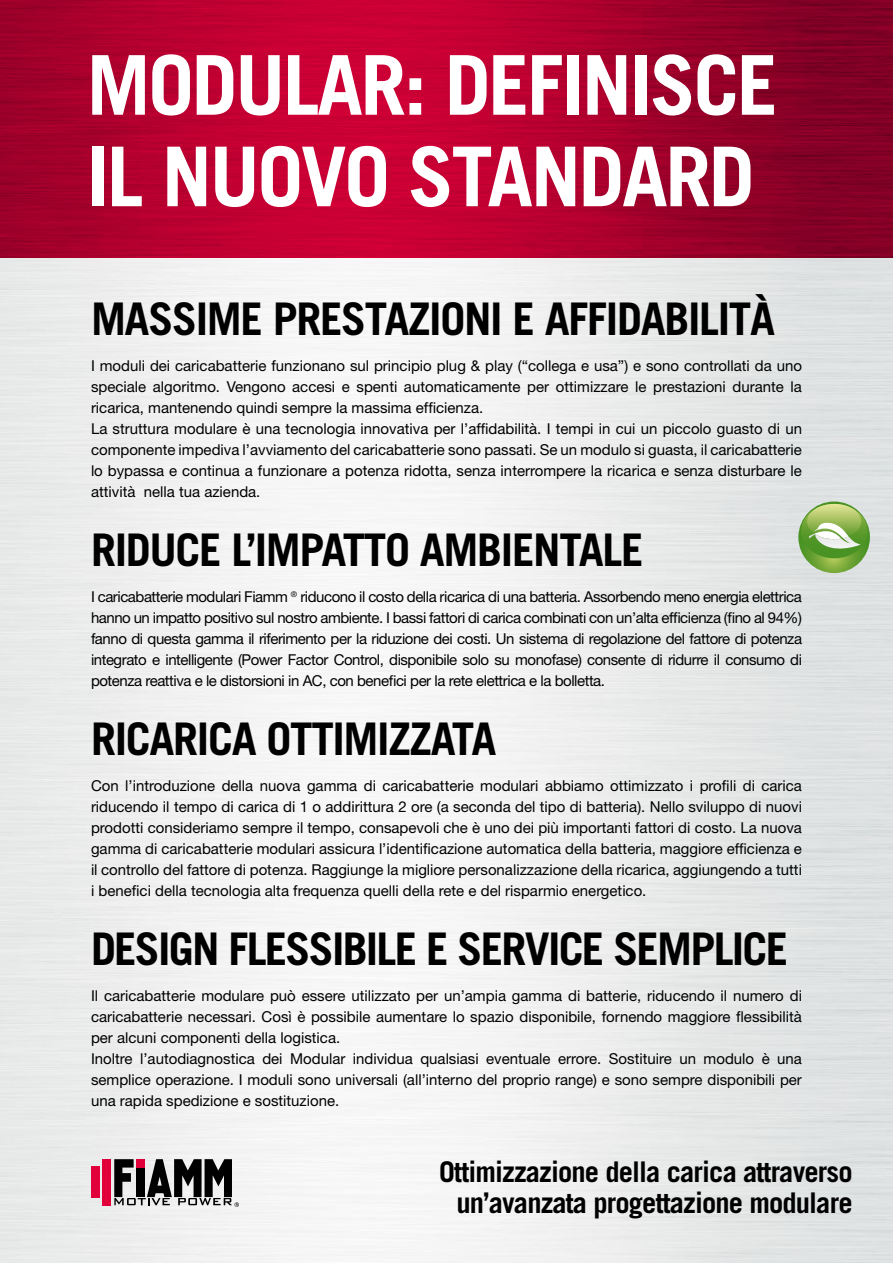
<style>
.page{position:relative;width:893px;height:1263px;background:#fff}
.page>*{position:absolute;margin:0;border:0;box-sizing:border-box;transform-origin:0 0}
.t1{font:700 82.5px/91.5px "Trade Gothic";letter-spacing:-.03em;color:#fff}
.t2{font:700 45px "Trade Gothic";letter-spacing:-.03em;color:#000}
.t3{font:700 28.5px/31.5px "Trade Gothic";letter-spacing:-.03em;color:#000;text-align:right}
.t4{font:15px/21px "Helvetica Neue";color:#000}
</style>
<div class="page">
<img style="left:0;top:258px;width:893px;height:1005px">
<svg style="left:798px;top:501px;width:72px;height:72px"></svg>
<svg style="left:801px;top:504px;width:66px;height:54px;background:#99bd71"></svg>
<div style="left:102px;top:1159px;width:9px;height:46px;background:#e2003b"></div>
<div style="left:91px;top:1166px;width:8px;height:32px;background:#e2003b"></div>
<svg style="left:114px;top:1159px;width:125px;height:48px"></svg>
<svg style="left:0;top:0;width:893px;height:258px;background:#ad002d"></svg>
<h1 class="t1" style="left:86px;top:38px;width:693px">MODULAR: DEFINISCE<br>IL NUOVO STANDARD</h1>
<h2 class="t2" style="left:91px;top:291px;width:686px">MASSIME PRESTAZIONI E AFFIDABILITÀ</h2>
<p class="t4" style="left:91px;top:355px;width:713px">I moduli dei caricabatterie funzionano sul principio plug &amp; play (“collega e usa”) e sono controllati da uno speciale algoritmo. Vengono accesi e spenti automaticamente per ottimizzare le prestazioni durante la ricarica, mantenendo quindi sempre la massima efficienza.<br>La struttura modulare è una tecnologia innovativa per l’affidabilità. I tempi in cui un piccolo guasto di un componente impediva l’avviamento del caricabatterie sono passati. Se un modulo si guasta, il caricabatterie lo bypassa e continua a funzionare a potenza ridotta, senza interrompere la ricarica e senza disturbare le attività nella tua azienda.</p>
<h2 class="t2" style="left:91px;top:522px;width:554px">RIDUCE L’IMPATTO AMBIENTALE</h2>
<p class="t4" style="left:91px;top:586px;width:713px;text-align:justify">I caricabatterie modulari Fiamm <sup>®</sup> riducono il costo della ricarica di una batteria. Assorbendo meno energia elettrica hanno un impatto positivo sul nostro ambiente. I bassi fattori di carica combinati con un’alta efficienza (fino al 94%) fanno di questa gamma il riferimento per la riduzione dei costi. Un sistema di regolazione del fattore di potenza integrato e intelligente (Power Factor Control, disponibile solo su monofase) consente di ridurre il consumo di potenza reattiva e le distorsioni in AC, con benefici per la rete elettrica e la bolletta.</p>
<h2 class="t2" style="left:91px;top:711px;width:407px">RICARICA OTTIMIZZATA</h2>
<p class="t4" style="left:91px;top:775px;width:712px;text-align:justify">Con l’introduzione della nuova gamma di caricabatterie modulari abbiamo ottimizzato i profili di carica riducendo il tempo di carica di 1 o addirittura 2 ore (a seconda del tipo di batteria). Nello sviluppo di nuovi prodotti consideriamo sempre il tempo, consapevoli che è uno dei più importanti fattori di costo. La nuova gamma di caricabatterie modulari assicura l’identificazione automatica della batteria, maggiore efficienza e il controllo del fattore di potenza. Raggiunge la migliore personalizzazione della ricarica, aggiungendo a tutti i benefici della tecnologia alta frequenza quelli della rete e del risparmio energetico.</p>
<h2 class="t2" style="left:91px;top:921px;width:699px">DESIGN FLESSIBILE E SERVICE SEMPLICE</h2>
<p class="t4" style="left:91px;top:985px;width:712px">Il caricabatterie modulare può essere utilizzato per un’ampia gamma di batterie, riducendo il numero di caricabatterie necessari. Così è possibile aumentare lo spazio disponibile, fornendo maggiore flessibilità per alcuni componenti della logistica.<br>Inoltre l’autodiagnostica dei Modular individua qualsiasi eventuale errore. Sostituire un modulo è una semplice operazione. I moduli sono universali (all’interno del proprio range) e sono sempre disponibili per una rapida spedizione e sostituzione.</p>
<h3 class="t3" style="left:439px;top:1155px;width:415px">Ottimizzazione della carica attraverso un’avanzata progettazione modulare</h3>
</div>
